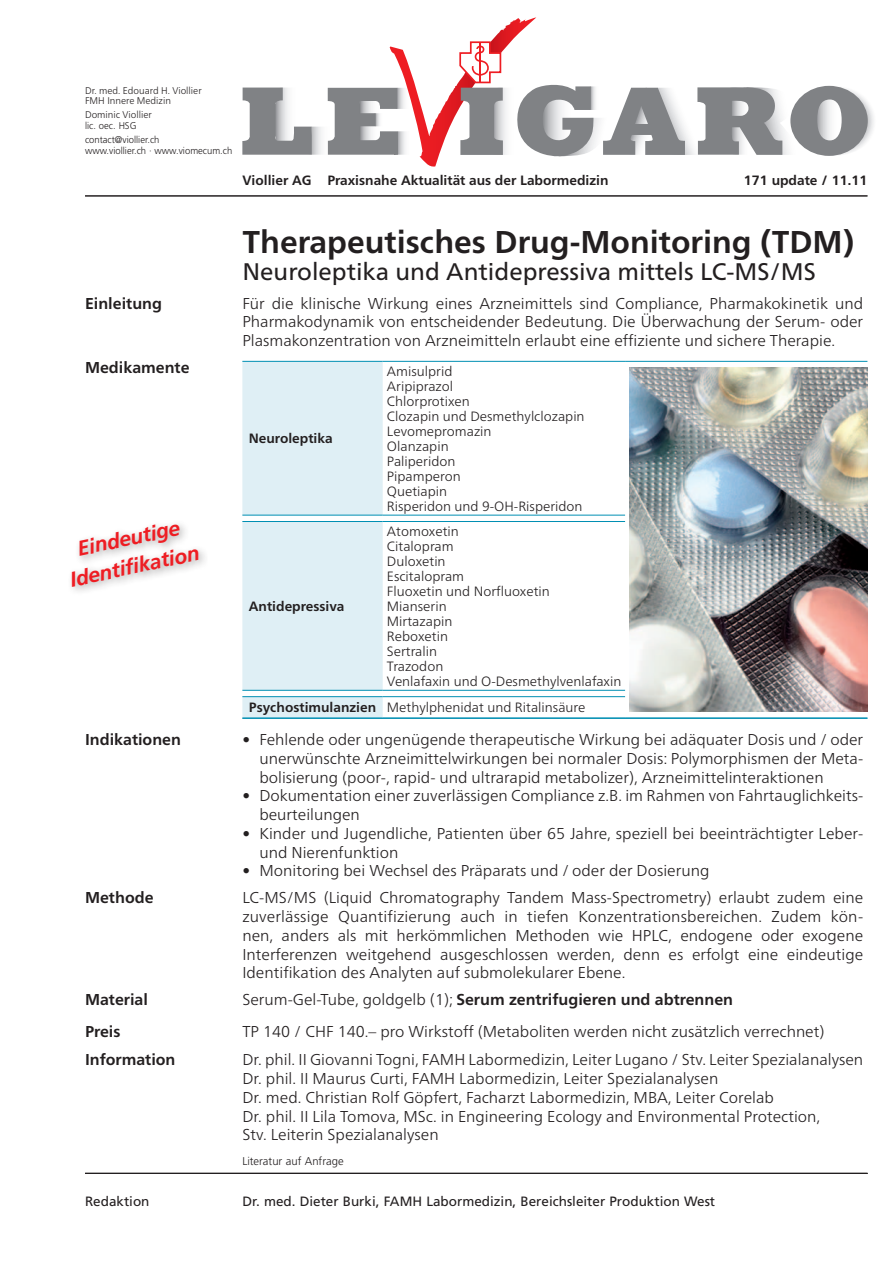
<style>
.page{position:relative;width:893px;height:1263px;background:#fff}
.page>*{position:absolute;margin:0;border:0;box-sizing:border-box;transform-origin:0 0}
.t1{font:700 31.5px "Frutiger Neue LTW1 G";color:#231f20}
.t2{font:24px "Frutiger Neue LTW1 G";color:#231f20}
.t3{font:italic 700 21px/28.5px "Frutiger LT Std";color:#ee1d23;text-align:center}
.t4{font:300 15.75px/18.8px "Frutiger Neue LTW1 G";color:#231f20;text-align:justify}
.t5{font:700 15.75px "Frutiger Neue LTW1 G";color:#231f20}
.t6{font:300 13.5px/15px "Frutiger Neue LTW1 G";color:#231f20}
.t7{font:700 13.5px "Frutiger Neue LTW1 G";color:#231f20}
.t8{font:13.5px "Frutiger LT Std";color:#231f20}
.t9{font:300 11.25px "Frutiger LT Std";color:#231f20}
.t10{font:300 9.75px/14.2px "Frutiger LT Std";color:#231f20}
.t11{font:300 9.75px/10.5px "Frutiger Neue LTW1 G";color:#231f20}
.s1{font-weight:700}
.s2{font-weight:300}
</style>
<div class="page">
<svg style="left:242px;top:17px;width:632px;height:150px"></svg>
<hr style="left:85px;top:1173px;width:782px;height:1px;background:#231f20">
<hr style="left:85px;top:196px;width:782px;height:1px;background:#231f20">
<div style="left:242px;top:362px;width:141px;height:356px;background:#dfeff5"></div>
<hr style="left:242px;top:361px;width:141px;height:1px;background:#008fb3">
<hr style="left:383px;top:361px;width:242px;height:1px;background:#008fb3">
<hr style="left:625px;top:361px;width:242px;height:1px;background:#008fb3">
<hr style="left:242px;top:515px;width:141px;height:1px;background:#008fb3">
<hr style="left:383px;top:515px;width:242px;height:1px;background:#008fb3">
<hr style="left:242px;top:521px;width:141px;height:1px;background:#008fb3">
<hr style="left:383px;top:521px;width:242px;height:1px;background:#008fb3">
<hr style="left:242px;top:690px;width:141px;height:1px;background:#008fb3">
<hr style="left:383px;top:690px;width:242px;height:1px;background:#008fb3">
<hr style="left:242px;top:696px;width:141px;height:1px;background:#008fb3">
<hr style="left:383px;top:696px;width:242px;height:1px;background:#008fb3">
<hr style="left:242px;top:718px;width:141px;height:1px;background:#008fb3">
<hr style="left:383px;top:718px;width:242px;height:1px;background:#008fb3">
<hr style="left:625px;top:718px;width:242px;height:1px;background:#008fb3">
<img style="left:629px;top:367px;width:238px;height:344px">
<div style="left:68px;top:520px;width:142px;height:77px;background:#231f20;opacity:.4"></div>
<p class="t11" style="left:85px;top:85px;width:118px">Dr. med. Edouard H. Viollier<br>FMH Innere Medizin</p>
<p class="t11" style="left:85px;top:110px;width:68px">Dominic Viollier</p>
<p class="t10" style="left:85px;top:119px;width:76px">lic. oec. HSG contact@viollier.ch</p>
<p class="t10" style="left:85px;top:143px;width:149px">www.viollier.ch · www.viomecum.ch</p>
<p class="t7" style="left:242px;top:172px;width:368px">Viollier AG Praxisnahe Aktualität aus der Labormedizin</p>
<p class="t7" style="left:744px;top:172px;width:125px">171 update / 11.11</p>
<h1 class="t1" style="left:242px;top:223px;width:613px">Therapeutisches Drug-Monitoring (TDM)</h1>
<h2 class="t2" style="left:242px;top:257px;width:575px">Neuroleptika und Antidepressiva mittels LC-MS/MS</h2>
<p class="t5" style="left:85px;top:294px;width:78px">Einleitung</p>
<p class="t4" style="left:242px;top:294px;width:622px">Für die klinische Wirkung eines Arzneimittels sind Compliance, Pharmakokinetik und Pharmakodynamik von entscheidender Bedeutung. Die Überwachung der Serum- oder Plasmakonzentration von Arzneimitteln erlaubt eine effiziente und sichere Therapie.</p>
<p class="t5" style="left:85px;top:358px;width:106px">Medikamente</p>
<p class="t6" style="left:387px;top:363px;width:199px">Amisulprid<br>Aripiprazol<br>Chlorprotixen<br>Clozapin und Desmethylclozapin<br>Levomepromazin<br>Olanzapin<br>Paliperidon<br>Pipamperon<br>Quetiapin<br>Risperidon und 9-OH-Risperidon</p>
<p class="t7" style="left:249px;top:431px;width:85px">Neuroleptika</p>
<h3 class="t3" style="left:61px;top:538px;width:133px;rotate:-12deg">Eindeutige<br>Identifi kation</h3>
<p class="t6" style="left:387px;top:524px;width:236px">Atomoxetin<br>Citalopram<br>Duloxetin<br>Escitalopram<br>Fluoxetin und Norfluoxetin<br>Mianserin<br>Mirtazapin<br>Reboxetin<br>Sertralin<br>Trazodon<br>Venlafaxin und O-Desmethylvenlafaxin</p>
<p class="t6" style="left:249px;top:700px;width:338px"><span class="s1">Psychostimulanzien</span> Methylphenidat und Ritalinsäure</p>
<p class="t7" style="left:249px;top:598px;width:97px">Antidepressiva</p>
<p class="t5" style="left:85px;top:730px;width:97px">Indikationen</p>
<p class="t4" style="left:259px;top:730px;width:605px;text-indent:-17px">• Fehlende oder ungenügende therapeutische Wirkung bei adäquater Dosis und / oder unerwünschte Arzneimittelwirkungen bei normaler Dosis: Polymorphismen der Meta&shy;bolisierung (poor-, rapid- und ultrarapid metabolizer), Arzneimittelinteraktionen</p>
<p class="t4" style="left:259px;top:786px;width:604px;text-indent:-17px">• Dokumentation einer zuverlässigen Compliance z.B. im Rahmen von Fahrtauglichkeits&shy;beurteilungen</p>
<p class="t4" style="left:259px;top:824px;width:605px;text-indent:-17px">• Kinder und Jugendliche, Patienten über 65 Jahre, speziell bei beeinträchtigter Leber&shy;und Nierenfunktion</p>
<p class="t4" style="left:242px;top:861px;width:468px">• Monitoring bei Wechsel des Präparats und / oder der Dosierung</p>
<p class="t5" style="left:85px;top:888px;width:70px">Methode</p>
<p class="t4" style="left:242px;top:888px;width:622px">LC-MS/MS (Liquid Chromatography Tandem Mass-Spectrometry) erlaubt zudem eine zuverlässige Quantifizierung auch in tiefen Konzentrationsbereichen. Zudem kön&shy;nen, anders als mit herkömmlichen Methoden wie HPLC, endogene oder exogene Interferenzen weitgehend ausgeschlossen werden, denn es erfolgt eine eindeutige Identifikation des Analyten auf submolekularer Ebene.</p>
<p class="t5" style="left:85px;top:990px;width:64px">Material</p>
<p class="t5" style="left:242px;top:990px;width:492px"><span class="s2">Serum-Gel-Tube, goldgelb (1);</span> Serum zentrifugieren und abtrennen</p>
<p class="t5" style="left:85px;top:1022px;width:37px">Preis</p>
<p class="t4" style="left:242px;top:1022px;width:584px">TP 140 / CHF 140.– pro Wirkstoff (Metaboliten werden nicht zusätzlich verrechnet)</p>
<p class="t5" style="left:85px;top:1050px;width:92px">Information</p>
<p class="t4" style="left:242px;top:1050px;width:622px;text-align:left">Dr. phil. II Giovanni Togni, FAMH Labormedizin, Leiter Lugano / Stv. Leiter Spezialanalysen Dr. phil. II Maurus Curti, FAMH Labormedizin, Leiter Spezialanalysen<br>Dr. med. Christian Rolf Göpfert, Facharzt Labormedizin, MBA, Leiter Corelab<br>Dr. phil. II Lila Tomova, MSc. in Engineering Ecology and Environmental Protection,<br>Stv. Leiterin Spezialanalysen</p>
<p class="t9" style="left:242px;top:1155px;width:103px">Literatur auf Anfrage</p>
<p class="t8" style="left:85px;top:1193px;width:66px">Redaktion</p>
<p class="t8" style="left:242px;top:1193px;width:474px">Dr. med. Dieter Burki, FAMH Labormedizin, Bereichsleiter Produktion West</p>
</div>
